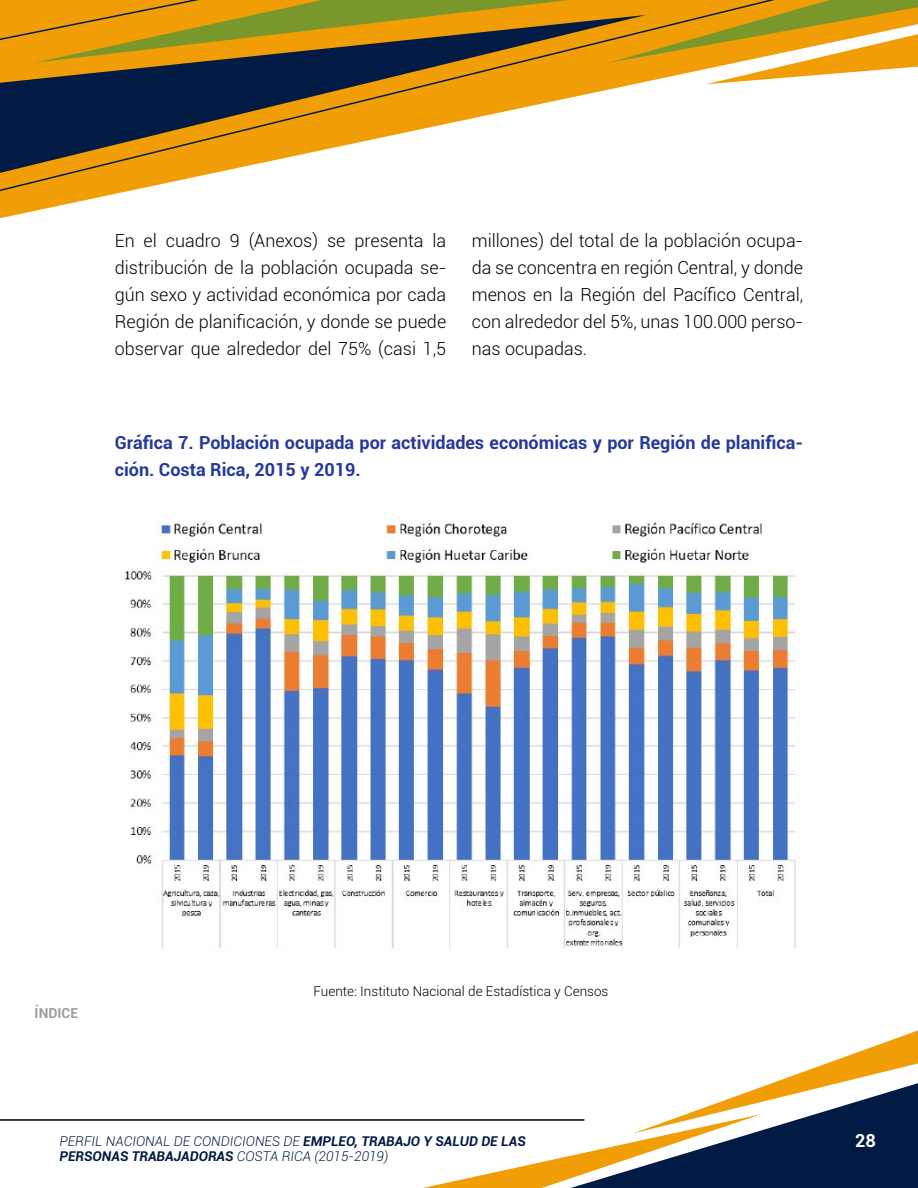
<style>
.page{position:relative;width:918px;height:1188px;background:#fff}
.page>*{position:absolute;margin:0;border:0;box-sizing:border-box;transform-origin:0 0}
.t1{font:300 18px/27px "Roboto";color:#000;text-align:justify}
.t2{font:700 18px/27px "Roboto";color:#25399a}
.t3{font:700 18px "Roboto";color:#fff}
.t4{font:700 13.8px "Roboto";color:#9d9d9c}
.t5{font:italic 300 13.5px/15px "Roboto";color:#021b44}
.t6{font:300 13.5px "Roboto";color:#000}
.s1{font-weight:700}
</style>
<div class="page">
<svg style="left:0;top:200px;width:86px;height:19px"></svg>
<svg style="left:0;top:84px;width:709px;height:116px"></svg>
<svg style="left:0;top:84px;width:646px;height:94px"></svg>
<svg style="left:0;top:0;width:918px;height:84px;background:#b58b26"></svg>
<svg style="left:423px;top:1030px;width:495px;height:158px"></svg>
<hr style="left:0;top:1119px;width:584px;height:2px;background:#000">
<img style="left:124px;top:514px;width:672px;height:435px">
<p class="t1" style="left:115px;top:227px;width:333px">En el cuadro 9 (Anexos) se presenta la distribución de la población ocupada se&shy;gún sexo y actividad económica por cada Región de planificación, y donde se puede observar que alrededor del 75% (casi 1,5</p>
<p class="t1" style="left:472px;top:227px;width:333px">millones) del total de la población ocupa&shy;da se concentra en región Central, y donde menos en la Región del Pacífico Central, con alrededor del 5%, unas 100.000 perso&shy;nas ocupadas.</p>
<p class="t2" style="left:115px;top:429px;width:690px">Gráfica 7. Población ocupada por actividades económicas y por Región de planifica&shy;ción. Costa Rica, 2015 y 2019.</p>
<p class="t4" style="left:35px;top:1004px;width:45px">ÍNDICE</p>
<p class="t6" style="left:314px;top:982px;width:296px">Fuente: Instituto Nacional de Estadística y Censos</p>
<p class="t5" style="left:60px;top:1133px;width:468px">PERFIL NACIONAL DE CONDICIONES DE <span class="s1">EMPLEO, TRABAJO Y SALUD DE LAS<br>PERSONAS TRABAJADORAS</span> COSTA RICA (2015-2019)</p>
<p class="t3" style="left:855px;top:1128px;width:22px">28</p>
</div>
